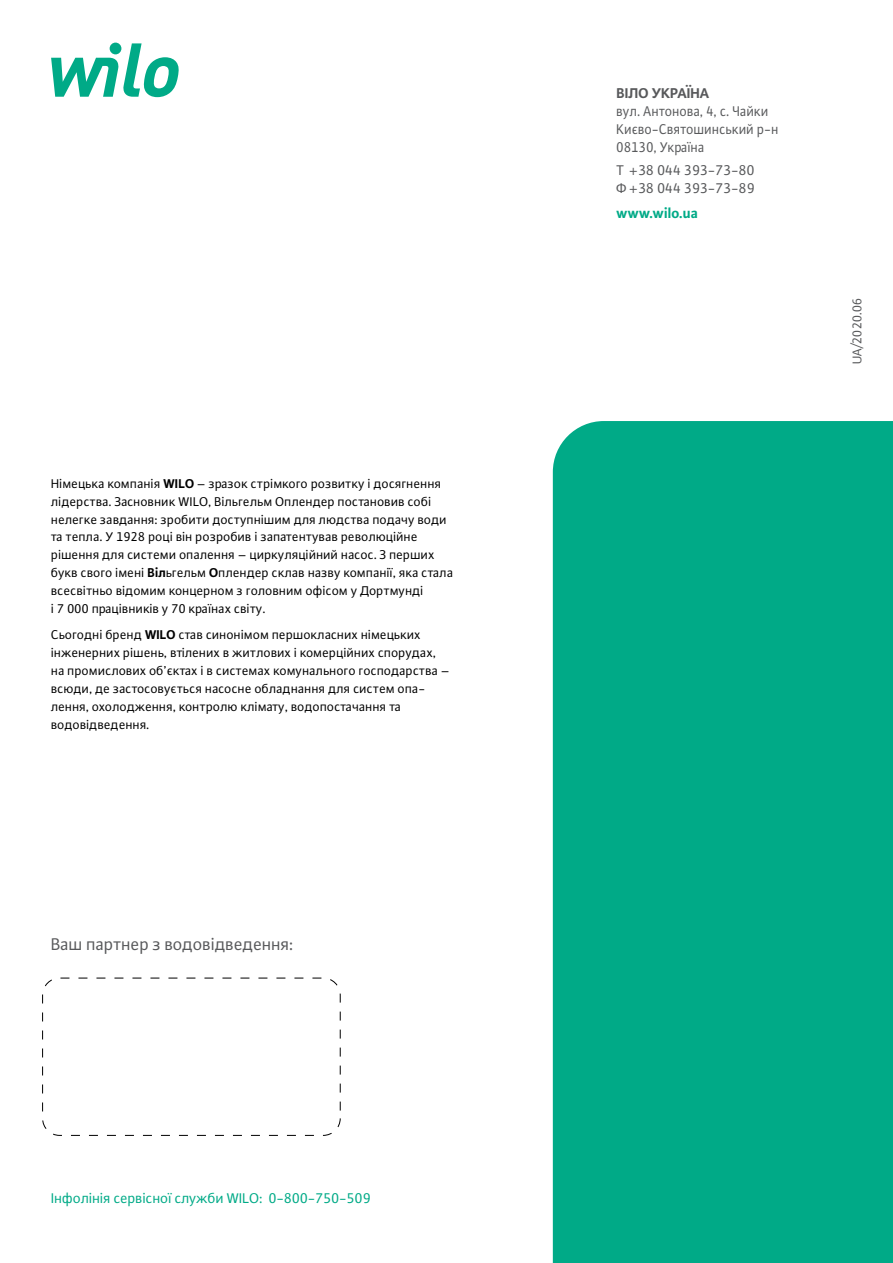
<style>
.page{position:relative;width:893px;height:1263px;background:#fff}
.page>*{position:absolute;margin:0;border:0;box-sizing:border-box;transform-origin:0 0}
.t1{font:18px "WILO Plus FM";letter-spacing:-.01em;color:#58595b}
.t2{font:15px/18px "WILO Plus FM";color:#58595b;scale:.92 1}
.t3{font:15px "WILO Plus FM";letter-spacing:-.01em;color:#00aa87}
.t4{font:15px/18px "WILO Plus FM";color:#58595b}
.t5{font:700 15px "WILO Plus FM";letter-spacing:-.01em;color:#58595b}
.t6{font:700 15px "WILO Plus FM";letter-spacing:-.01em;color:#00aa87}
.t7{font:13.5px/18px "WILO Plus FM";color:#000}
.t8{font:13.5px "WILO Plus FM";letter-spacing:-.01em;color:#58595b}
.s1{font-weight:700}
</style>
<div class="page">
<svg style="left:51px;top:43px;width:128px;height:54px"></svg>
<div style="left:110px;top:43px;width:11px;height:11px;background:#00aa87;border-radius:50%"></div>
<hr style="left:892px;top:0;width:1px;height:421px;background:#fcaf17">
<div style="left:553px;top:421px;width:340px;height:842px;background:#00aa87"></div>
<div style="left:43px;top:978px;width:297px;height:157px;border:1px dashed #000;border-radius:17px"></div>
<p class="t7" style="left:51px;top:474px;width:404px">Німецька компанія <span class="s1">WILO</span> – зразок стрімкого розвитку і досягнення лідерства. Засновник WILO, Вільгельм Оплендер постановив собі нелегке завдання: зробити доступнішим для людства подачу води та тепла. У 1928 році він розробив і запатентував революційне рішення для системи опалення – циркуляційний насос. З перших букв свого імені <span class="s1">Віл</span>ьгельм <span class="s1">О</span>плендер склав назву компанії, яка стала всесвітньо відомим концерном з головним офісом у Дортмунді<br>і 7 000 працівників у 70 країнах світу.</p>
<p class="t7" style="left:51px;top:625px;width:400px">Сьогодні бренд <span class="s1">WILO</span> став синонімом першокласних німецьких інженерних рішень, втілених в житлових і комерційних спорудах, на промислових об’єктах і в системах комунального господарства – всюди, де застосовується насосне обладнання для систем опа&shy;лення, охолодження, контролю клімату, водопостачання та водовідведення.</p>
<h1 class="t1" style="left:51px;top:933px;width:244px">Ваш партнер з водовідведення:</h1>
<p class="t3" style="left:51px;top:1189px;width:321px">Інфолінія сервісної служби WILO: 0-800-750-509</p>
<p class="t5" style="left:617px;top:83px;width:94px">ВІЛО УКРАЇНА</p>
<p class="t2" style="left:617px;top:102px;width:178px">вул. Антонова, 4, с. Чайки<br>Києво-Святошинський р-н<br>08130, Україна</p>
<p class="t4" style="left:617px;top:161px;width:140px">Т +38 044 393-73-80<br>Ф +38 044 393-73-89</p>
<p class="t6" style="left:617px;top:203px;width:83px">www.wilo.ua</p>
<p class="t8" style="left:849px;top:364px;width:68px;rotate:-90deg">UA/2020.06</p>
</div>
